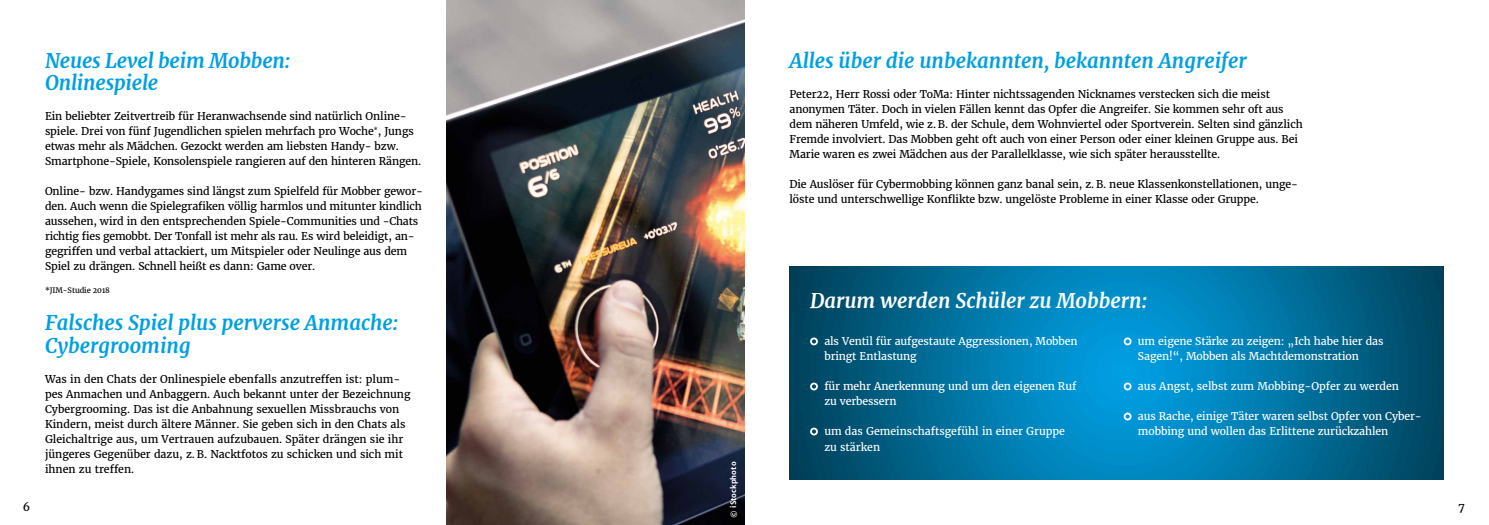
<style>
.page{position:relative;width:1489px;height:525px;background:#fff}
.page>*{position:absolute;margin:0;border:0;box-sizing:border-box;transform-origin:0 0}
.t1{font:italic 700 20px/22.5px "Merriweather";color:#009fe3}
.t2{font:italic 700 20px "Merriweather";color:#fff}
.t3{font:11.25px "Merriweather";color:#000}
.t4{font:10.62px/15px "Merriweather";letter-spacing:-.01em;color:#000}
.t5{font:10.62px/15px "Merriweather";letter-spacing:-.01em;color:#fff}
.t6{font:7.5px "Merriweather";letter-spacing:-.01em;color:#000}
.t7{font:700 7.5px "Merriweather Sans";color:#fff}
</style>
<div class="page">
<img style="left:446px;top:0;width:298px;height:524px">
<img style="left:789px;top:267px;width:654px;height:212px">
<svg style="left:810px;top:337px;width:7px;height:8px"></svg>
<svg style="left:810px;top:382px;width:7px;height:8px"></svg>
<svg style="left:810px;top:427px;width:7px;height:8px"></svg>
<svg style="left:1123px;top:337px;width:8px;height:8px"></svg>
<svg style="left:1123px;top:382px;width:8px;height:8px"></svg>
<svg style="left:1123px;top:412px;width:8px;height:8px"></svg>
<p class="t3" style="left:23px;top:499px;width:9px">6</p>
<h1 class="t1" style="left:45px;top:49px;width:247px">Neues Level beim Mobben:<br>Onlinespiele</h1>
<p class="t4" style="left:45px;top:109px;width:378px">Ein beliebter Zeitvertreib für Heranwachsende sind natürlich Online&shy;spiele. Drei von fünf Jugendlichen spielen mehrfach pro Woche<sup>*</sup>, Jungs etwas mehr als Mädchen. Gezockt werden am liebsten Handy- bzw.<br>Smartphone-Spiele, Konsolenspiele rangieren auf den hinteren Rängen.</p>
<p class="t4" style="left:45px;top:184px;width:379px">Online- bzw. Handygames sind längst zum Spielfeld für Mobber gewor&shy;den. Auch wenn die Spielegrafiken völlig harmlos und mitunter kindlich aussehen, wird in den entsprechenden Spiele-Communities und -Chats richtig fies gemobbt. Der Tonfall ist mehr als rau. Es wird beleidigt, an&shy;gegriffen und verbal attackiert, um Mitspieler oder Neulinge aus dem Spiel zu drängen. Schnell heißt es dann: Game over.</p>
<p class="t6" style="left:45px;top:285px;width:66px">*JIM-Studie 2018</p>
<h1 class="t1" style="left:45px;top:312px;width:355px">Falsches Spiel plus perverse Anmache:<br>Cybergrooming</h1>
<p class="t4" style="left:45px;top:371px;width:367px">Was in den Chats der Onlinespiele ebenfalls anzutreffen ist: plum&shy;pes Anmachen und Anbaggern. Auch bekannt unter der Bezeichnung Cybergrooming. Das ist die Anbahnung sexuellen Missbrauchs von Kindern, meist durch ältere Männer. Sie geben sich in den Chats als Gleichaltrige aus, um Vertrauen aufzubauen. Später drängen sie ihr jüngeres Gegenüber dazu, z. B. Nacktfotos zu schicken und sich mit ihnen zu treffen.</p>
<p class="t7" style="left:728px;top:517px;width:58px;rotate:-90deg">© iStockphoto</p>
<h1 class="t1" style="left:789px;top:49px;width:458px">Alles über die unbekannten, bekannten Angreifer</h1>
<p class="t4" style="left:789px;top:86px;width:514px">Peter22, Herr Rossi oder ToMa: Hinter nichtssagenden Nicknames verstecken sich die meist anonymen Täter. Doch in vielen Fällen kennt das Opfer die Angreifer. Sie kommen sehr oft aus dem näheren Umfeld, wie z. B. der Schule, dem Wohnviertel oder Sportverein. Selten sind gänzlich Fremde involviert. Das Mobben geht oft auch von einer Person oder einer kleinen Gruppe aus. Bei Marie waren es zwei Mädchen aus der Parallelklasse, wie sich später herausstellte.</p>
<p class="t4" style="left:789px;top:176px;width:510px">Die Auslöser für Cybermobbing können ganz banal sein, z. B. neue Klassenkonstellationen, unge&shy;löste und unterschwellige Konflikte bzw. ungelöste Probleme in einer Klasse oder Gruppe.</p>
<h1 class="t2" style="left:810px;top:288px;width:338px">Darum werden Schüler zu Mobbern:</h1>
<p class="t5" style="left:824px;top:334px;width:255px">als Ventil für aufgestaute Aggressionen, Mobben bringt Entlastung</p>
<p class="t5" style="left:824px;top:379px;width:253px">für mehr Anerkennung und um den eigenen Ruf zu verbessern</p>
<p class="t5" style="left:824px;top:424px;width:242px">um das Gemeinschaftsgefühl in einer Gruppe zu stärken</p>
<p class="t5" style="left:1137px;top:334px;width:247px">um eigene Stärke zu zeigen: „Ich habe hier das<br>Sagen!“, Mobben als Machtdemonstration</p>
<p class="t5" style="left:1137px;top:379px;width:262px">aus Angst, selbst zum Mobbing-Opfer zu werden</p>
<p class="t5" style="left:1137px;top:409px;width:285px">aus Rache, einige Täter waren selbst Opfer von Cyber&shy;mobbing und wollen das Erlittene zurückzahlen</p>
<p class="t3" style="left:1458px;top:499px;width:8px">7</p>
</div>
